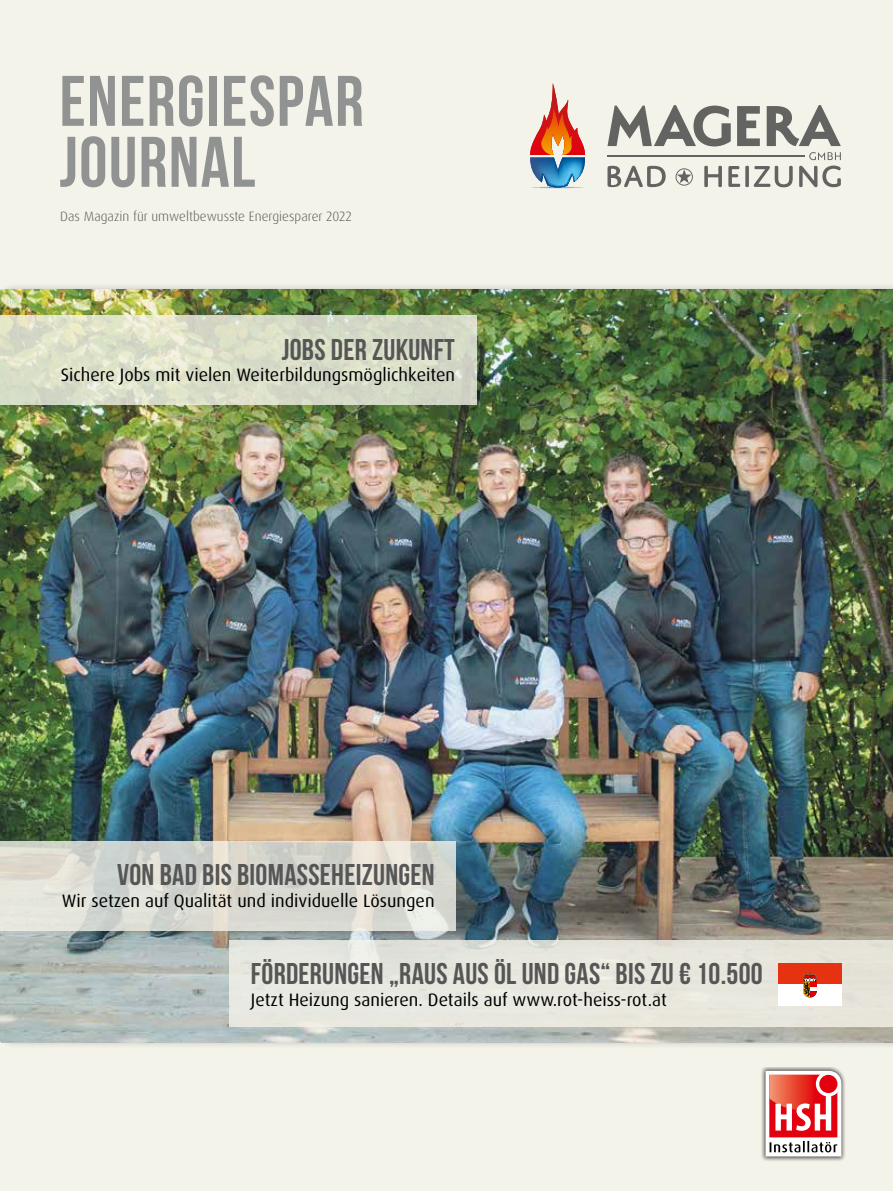
<style>
.page{position:relative;width:893px;height:1191px;background:#f4f3ea}
.page>*{position:absolute;margin:0;border:0;box-sizing:border-box;transform-origin:0 0}
.t1{font:700 71.4px/60.9px "Bebas Neue";letter-spacing:.02em;color:#919292}
.t2{font:700 30px "Bebas Neue";letter-spacing:.01em;color:#565656}
.t3{font:18px "Dax OT";color:#000}
.t4{font:300 13.5px "Dax Pro";color:#565656}
</style>
<div class="page">
<img style="left:0;top:289px;width:893px;height:753px">
<svg style="left:761px;top:1067px;width:84px;height:94px"></svg>
<svg style="left:766px;top:1070px;width:75px;height:86px;background:#e68484"></svg>
<svg style="left:0;top:316px;width:476px;height:89px;background:#d9ddc8"></svg>
<svg style="left:607px;top:105px;width:124px;height:41px"></svg>
<svg style="left:737px;top:106px;width:23px;height:40px"></svg>
<svg style="left:767px;top:105px;width:74px;height:41px"></svg>
<svg style="left:530px;top:83px;width:55px;height:105px"></svg>
<svg style="left:607px;top:166px;width:59px;height:21px"></svg>
<svg style="left:704px;top:166px;width:18px;height:21px"></svg>
<svg style="left:728px;top:166px;width:65px;height:21px"></svg>
<svg style="left:799px;top:166px;width:42px;height:21px"></svg>
<svg style="left:675px;top:168px;width:18px;height:18px"></svg>
<svg style="left:809px;top:152px;width:32px;height:8px"></svg>
<hr style="left:607px;top:155px;width:198px;height:2px;background:#636362">
<svg style="left:0;top:841px;width:456px;height:89px"></svg>
<div style="left:230px;top:940px;width:663px;height:87px;background:#e8e7de"></div>
<div style="left:778px;top:963px;width:64px;height:21px;background:#e63211"></div>
<div style="left:778px;top:984px;width:64px;height:22px;background:#fff"></div>
<svg style="left:803px;top:972px;width:14px;height:25px"></svg>
<h1 class="t1" style="left:60px;top:70px;width:306px">ENERGIESPAR<br>JOURNAL</h1>
<p class="t4" style="left:60px;top:208px;width:293px">Das Magazin für umweltbewusste Energiesparer 2022</p>
<h2 class="t2" style="left:282px;top:333px;width:175px">JOBS DER ZUKUNFT</h2>
<p class="t3" style="left:61px;top:358px;width:396px">Sichere Jobs mit vielen Weiterbildungsmöglichkeiten</p>
<h2 class="t2" style="left:117px;top:858px;width:319px">VON BAD BIS BIOMASSEHEIZUNGEN</h2>
<p class="t3" style="left:62px;top:883px;width:374px">Wir setzen auf Qualität und individuelle Lösungen</p>
<h2 class="t2" style="left:251px;top:957px;width:513px">FÖRDERUNGEN „RAUS AUS ÖL UND GAS“ BIS ZU € 10.500</h2>
<p class="t3" style="left:251px;top:982px;width:418px">Jetzt Heizung sanieren. Details auf www.rot-heiss-rot.at</p>
</div>
